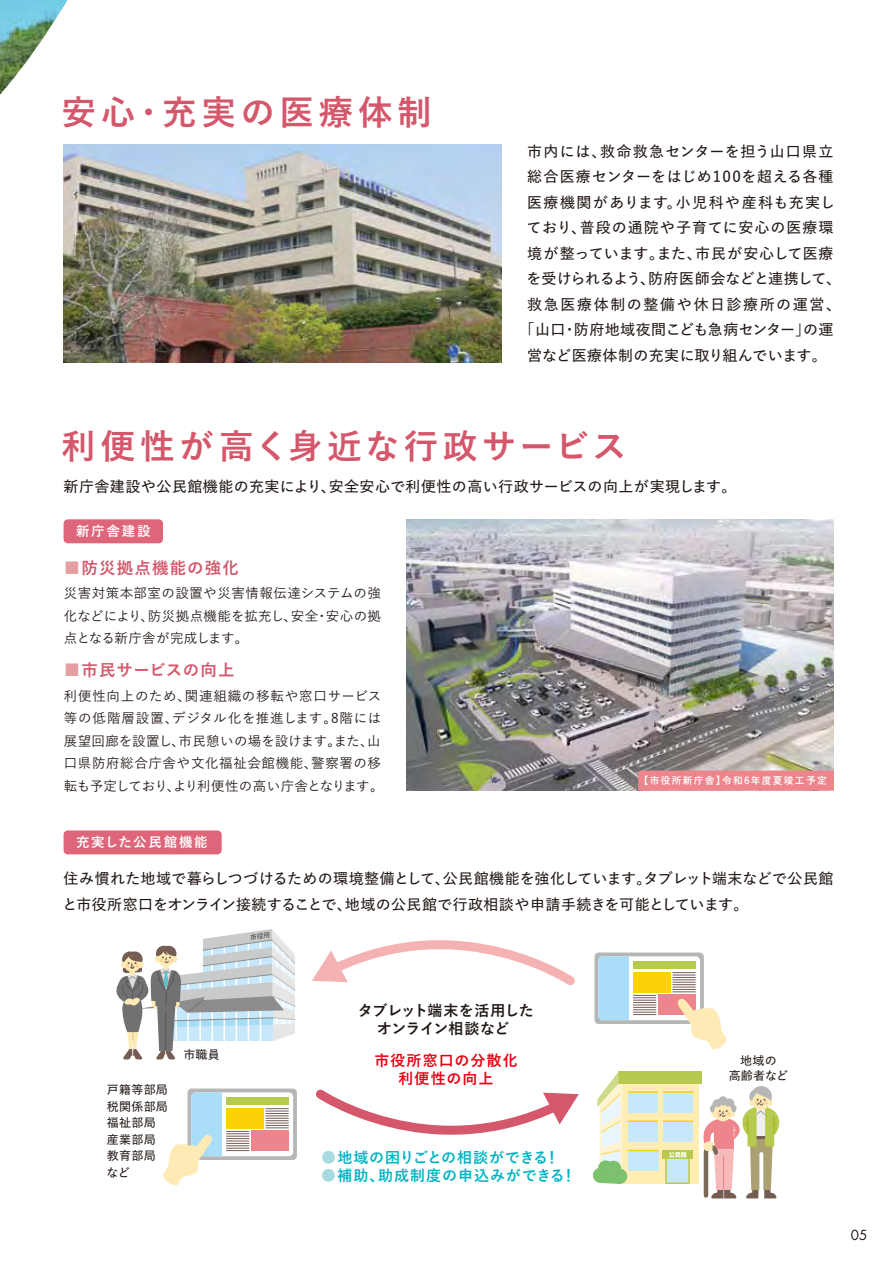
<style>
.page{position:relative;width:893px;height:1263px;background:#fff}
.page>*{position:absolute;margin:0;border:0;box-sizing:border-box;transform-origin:0 0}
.t1{font:700 34.5px "Yu Go Pr 6 N";letter-spacing:.135em;color:#d4576b}
.t2{font:700 16.5px "Yu Go Pr 6 N";letter-spacing:.065em;color:#d4576b}
.t3{font:700 16.5px "Yu Go Pr 6 N";letter-spacing:.045em;color:#d4576b}
.t4{font:600 15px/25.5px "Yu Go Pr 6 N";letter-spacing:.03em;color:#221815;text-align:center}
.t5{font:600 15px/25.5px "Yu Go Pr 6 N";letter-spacing:.005em;color:#221815}
.t6{font:700 15px "Yu Go Pr 6 N";letter-spacing:.06em;color:#00b3c4}
.t7{font:700 15px/18.3px "Yu Go Pr 6 N";letter-spacing:-.025em;color:#221815;text-align:center}
.t8{font:700 15px/18.3px "Yu Go Pr 6 N";letter-spacing:.07em;color:#e60012;text-align:center}
.t9{font:500 13.5px/22.5px "Yu Go Pr 6 N";letter-spacing:.03em;color:#221815;text-align:justify}
.t10{font:700 13.5px "Yu Go Pr 6 N";letter-spacing:.13em;color:#fff}
.t11{font:13.5px "Futura Std";color:#221815}
.t12{font:600 12px/16.5px "Yu Go Pr 6 N";letter-spacing:.02em;color:#221815}
.t13{font:700 9.75px "Yu Go Pr 6 N";letter-spacing:.13em;color:#fff}
.s1{color:#e69ea2}
.s2{color:#a8dae2}
</style>
<div class="page">
<img style="left:0;top:0;width:68px;height:95px">
<svg style="left:312px;top:940px;width:263px;height:46px"></svg>
<svg style="left:316px;top:1089px;width:263px;height:46px"></svg>
<img style="left:64px;top:145px;width:438px;height:217px">
<img style="left:407px;top:519px;width:427px;height:272px">
<div style="left:64px;top:519px;width:99px;height:24px;background:#dd667a;border-radius:4px"></div>
<svg style="left:638px;top:770px;width:196px;height:21px;background:#eb878d"></svg>
<div style="left:64px;top:830px;width:158px;height:24px;background:#dd667a;border-radius:4px"></div>
<svg style="left:116px;top:929px;width:180px;height:130px"></svg>
<div style="left:749px;top:1089px;width:14px;height:14px;background:#e0e0e0;border-radius:50%"></div>
<div style="left:751px;top:1086px;width:21px;height:21px;background:#b5b6b6;border-radius:50%"></div>
<svg style="left:703px;top:1090px;width:77px;height:109px"></svg>
<div style="left:622px;top:1083px;width:76px;height:101px;background:#ffedb1"></div>
<div style="left:619px;top:1071px;width:83px;height:12px;background:#b7ca4f"></div>
<div style="left:628px;top:1150px;width:30px;height:21px;background:#c7e8fa"></div>
<div style="left:628px;top:1092px;width:65px;height:21px;background:#c7e8fa"></div>
<div style="left:628px;top:1121px;width:65px;height:21px;background:#c7e8fa"></div>
<hr style="left:628px;top:1091px;width:65px;height:2px;background:#fdd108">
<hr style="left:628px;top:1120px;width:65px;height:2px;background:#fdd108">
<hr style="left:628px;top:1150px;width:30px;height:1px;background:#fdd108">
<svg style="left:593px;top:1071px;width:35px;height:113px"></svg>
<div style="left:662px;top:1150px;width:31px;height:9px;background:#b7ca4f"></div>
<svg style="left:665px;top:1152px;width:25px;height:32px"></svg>
<div style="left:658px;top:1089px;width:5px;height:55px;background:#ffedb1"></div>
<div style="left:594px;top:952px;width:110px;height:72px;background:#b5b6b6;border-radius:4px"></div>
<div style="left:598px;top:956px;width:102px;height:64px;background:#fff;border-radius:4px"></div>
<div style="left:598px;top:956px;width:31px;height:64px;background:#aaddf8"></div>
<div style="left:633px;top:961px;width:63px;height:8px;background:#b7ca4f"></div>
<div style="left:633px;top:972px;width:37px;height:20px;background:#fdd108"></div>
<div style="left:658px;top:995px;width:38px;height:20px;background:#ee858c"></div>
<svg style="left:672px;top:972px;width:24px;height:20px"></svg>
<svg style="left:633px;top:995px;width:23px;height:20px"></svg>
<svg style="left:677px;top:998px;width:50px;height:52px"></svg>
<div style="left:188px;top:1088px;width:109px;height:72px;background:#b5b6b6;border-radius:4px"></div>
<div style="left:191px;top:1092px;width:102px;height:64px;background:#fff;border-radius:4px"></div>
<div style="left:191px;top:1092px;width:31px;height:64px;background:#aaddf8"></div>
<div style="left:226px;top:1097px;width:63px;height:8px;background:#b7ca4f"></div>
<div style="left:226px;top:1108px;width:37px;height:20px;background:#fdd108"></div>
<div style="left:251px;top:1131px;width:38px;height:20px;background:#ee858c"></div>
<svg style="left:266px;top:1108px;width:23px;height:20px"></svg>
<svg style="left:226px;top:1131px;width:23px;height:20px"></svg>
<svg style="left:163px;top:1134px;width:49px;height:52px"></svg>
<h1 class="t1" style="left:61px;top:93px;width:372px">安心・充実の医療体制</h1>
<p class="t4" style="left:520px;top:137px;width:323px">市内には、救命救急センターを担う山口県立総合医療センターをはじめ100を超える各種医療機関があります。小児科や産科も充実しており、普段の通院や子育てに安心の医療環境が整っています。また、市民が安心して医療を受けられるよう、防府医師会などと連携して、救急医療体制の整備や休日診療所の運営、「山口・防府地域夜間こども急病センター」の運営など医療体制の充実に取り組んでいます。</p>
<h1 class="t1" style="left:61px;top:427px;width:567px">利便性が高く身近な行政サービス</h1>
<p class="t4" style="left:64px;top:472px;width:674px">新庁舎建設や公民館機能の充実により、安全安心で利便性の高い行政サービスの向上が実現します。</p>
<p class="t10" style="left:76px;top:524px;width:76px">新庁舎建設</p>
<p class="t2" style="left:64px;top:558px;width:177px"><span class="s1">■</span>防災拠点機能の強化</p>
<p class="t9" style="left:64px;top:580px;width:319px">災害対策本部室の設置や災害情報伝達システムの強化などにより、防災拠点機能を拡充し、安全・安心の拠点となる新庁舎が完成します。</p>
<p class="t3" style="left:64px;top:661px;width:172px"><span class="s1">■</span>市民サービスの向上</p>
<p class="t9" style="left:64px;top:683px;width:321px;text-align:left">利便性向上のため、関連組織の移転や窓口サービス等の低階層設置、デジタル化を推進します。8階には展望回廊を設置し、市民憩いの場を設けます。また、山口県防府総合庁舎や文化福祉会館機能、警察署の移転も予定しており、より利便性の高い庁舎となります。</p>
<p class="t10" style="left:76px;top:835px;width:133px">充実した公民館機能</p>
<p class="t13" style="left:639px;top:775px;width:190px">【市役所新庁舎】令和6年度夏竣工予定</p>
<p class="t5" style="left:63px;top:864px;width:772px">住み慣れた地域で暮らしつづけるための環境整備として、公民館機能を強化しています。タブレット端末などで公民館と市役所窓口をオンライン接続することで、地域の公民館で行政相談や申請手続きを可能としています。</p>
<p class="t12" style="left:107px;top:1080px;width:63px">戸籍等部局税関係部局福祉部局産業部局教育部局など</p>
<p class="t12" style="left:183px;top:1045px;width:38px">市職員</p>
<p class="t7" style="left:358px;top:1001px;width:177px">タブレット端末を活用したオンライン相談など</p>
<p class="t8" style="left:374px;top:1051px;width:145px">市役所窓口の分散化利便性の向上</p>
<p class="t6" style="left:321px;top:1149px;width:240px"><span class="s2">●</span>地域の困りごとの相談ができる！</p>
<p class="t6" style="left:321px;top:1167px;width:256px"><span class="s2">●</span>補助、助成制度の申込みができる！</p>
<p class="t12" style="left:729px;top:1052px;width:61px;line-height:15px;text-align:center">地域の<br>高齢者など</p>
<p class="t11" style="left:851px;top:1226px;width:18px">05</p>
</div>
